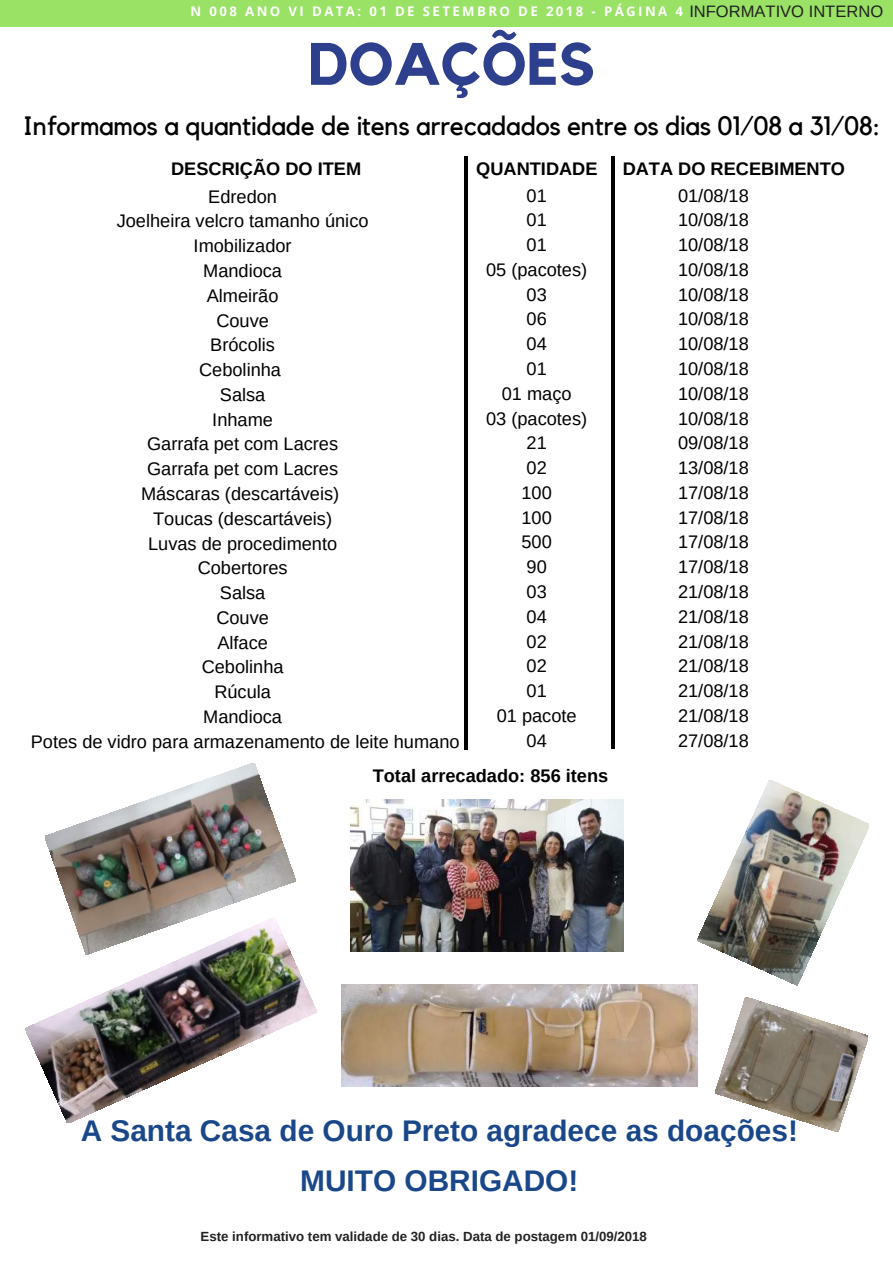
<style>
.page{position:relative;width:893px;height:1263px;background:#fff}
.page>*{position:absolute;margin:0;border:0;box-sizing:border-box;transform-origin:0 0}
.t1{font:700 59.1px "Kollektif";color:#2e3f8e}
.t2{font:700 29.85px/49.5px "Arimo";color:#1a4789;text-align:center}
.t3{font:26.55px "Kollektif";letter-spacing:-.01em;color:#000}
.t4{font:18.15px/24.8px "Arimo";color:#000;text-align:center}
.t5{font:700 18.15px "Arimo";color:#000}
.t6{font:16.5px "Arimo";color:#222}
.t7{font:700 13.2px "Arimo";color:#222}
.t8{font:700 13.2px "Open Sans";letter-spacing:.18em;color:#fff}
</style>
<div class="page">
<div style="left:0;top:0;width:893px;height:27px;background:#99e265"></div>
<hr style="left:464px;top:156px;width:4px;height:20px;background:#000">
<hr style="left:464px;top:730px;width:4px;height:20px;background:#000">
<hr style="left:464px;top:175px;width:4px;height:137px;background:#000">
<hr style="left:464px;top:312px;width:4px;height:137px;background:#000">
<hr style="left:464px;top:449px;width:4px;height:137px;background:#000">
<hr style="left:464px;top:585px;width:4px;height:137px;background:#000">
<svg style="left:464px;top:722px;width:4px;height:8px"></svg>
<hr style="left:611px;top:156px;width:4px;height:19px;background:#000">
<hr style="left:611px;top:729px;width:4px;height:20px;background:#000">
<hr style="left:611px;top:175px;width:4px;height:137px;background:#000">
<hr style="left:611px;top:311px;width:4px;height:137px;background:#000">
<hr style="left:611px;top:448px;width:4px;height:137px;background:#000">
<hr style="left:611px;top:585px;width:4px;height:137px;background:#000">
<svg style="left:611px;top:722px;width:4px;height:7px"></svg>
<img style="left:45px;top:763px;width:251px;height:154px">
<img style="left:715px;top:997px;width:153px;height:135px">
<img style="left:341px;top:984px;width:356px;height:103px">
<img style="left:26px;top:917px;width:291px;height:206px">
<img style="left:697px;top:780px;width:172px;height:205px">
<img style="left:350px;top:799px;width:274px;height:152px">
<p class="t8" style="left:191px;top:2px;width:494px">N 008 ANO VI DATA: 01 DE SETEMBRO DE 2018 - PÁGINA 4</p>
<h1 class="t1" style="left:308px;top:37px;width:288px">DOAÇÕES</h1>
<p class="t6" style="left:689px;top:2px;width:195px">INFORMATIVO INTERNO</p>
<h3 class="t3" style="left:23px;top:114px;width:859px">Informamos a quantidade de itens arrecadados entre os dias 01/08 a 31/08:</h3>
<p class="t5" style="left:171px;top:158px;width:192px">DESCRIÇÃO DO ITEM</p>
<p class="t5" style="left:476px;top:158px;width:123px">QUANTIDADE</p>
<p class="t5" style="left:623px;top:158px;width:224px">DATA DO RECEBIMENTO</p>
<p class="t4" style="left:31px;top:184px;width:430px">Edredon<br>Joelheira velcro tamanho único<br>Imobilizador<br>Mandioca<br>Almeirão<br>Couve<br>Brócolis<br>Cebolinha<br>Salsa<br>Inhame<br>Garrafa pet com Lacres<br>Garrafa pet com Lacres<br>Máscaras (descartáveis)<br>Toucas (descartáveis)<br>Luvas de procedimento<br>Cobertores<br>Salsa<br>Couve<br>Alface<br>Cebolinha<br>Rúcula<br>Mandioca<br>Potes de vidro para armazenamento de leite humano</p>
<p class="t4" style="left:486px;top:183px;width:103px">01<br>01<br>01<br>05 (pacotes)<br>03<br>06<br>04<br>01<br>01 maço<br>03 (pacotes)<br>21<br>02<br>100<br>100<br>500<br>90<br>03<br>04<br>02<br>02<br>01<br>01 pacote<br>04</p>
<p class="t4" style="left:678px;top:183px;width:72px;text-align:justify">01/08/18<br>10/08/18<br>10/08/18<br>10/08/18<br>10/08/18<br>10/08/18<br>10/08/18<br>10/08/18<br>10/08/18<br>10/08/18<br>09/08/18<br>13/08/18<br>17/08/18<br>17/08/18<br>17/08/18<br>17/08/18<br>21/08/18<br>21/08/18<br>21/08/18<br>21/08/18<br>21/08/18<br>21/08/18<br>27/08/18</p>
<p class="t5" style="left:373px;top:765px;width:237px">Total arrecadado: 856 itens</p>
<h2 class="t2" style="left:81px;top:1106px;width:719px">A Santa Casa de Ouro Preto agradece as doações!<br>MUITO OBRIGADO!</h2>
<p class="t7" style="left:201px;top:1229px;width:448px">Este informativo tem validade de 30 dias. Data de postagem 01/09/2018</p>
</div>
